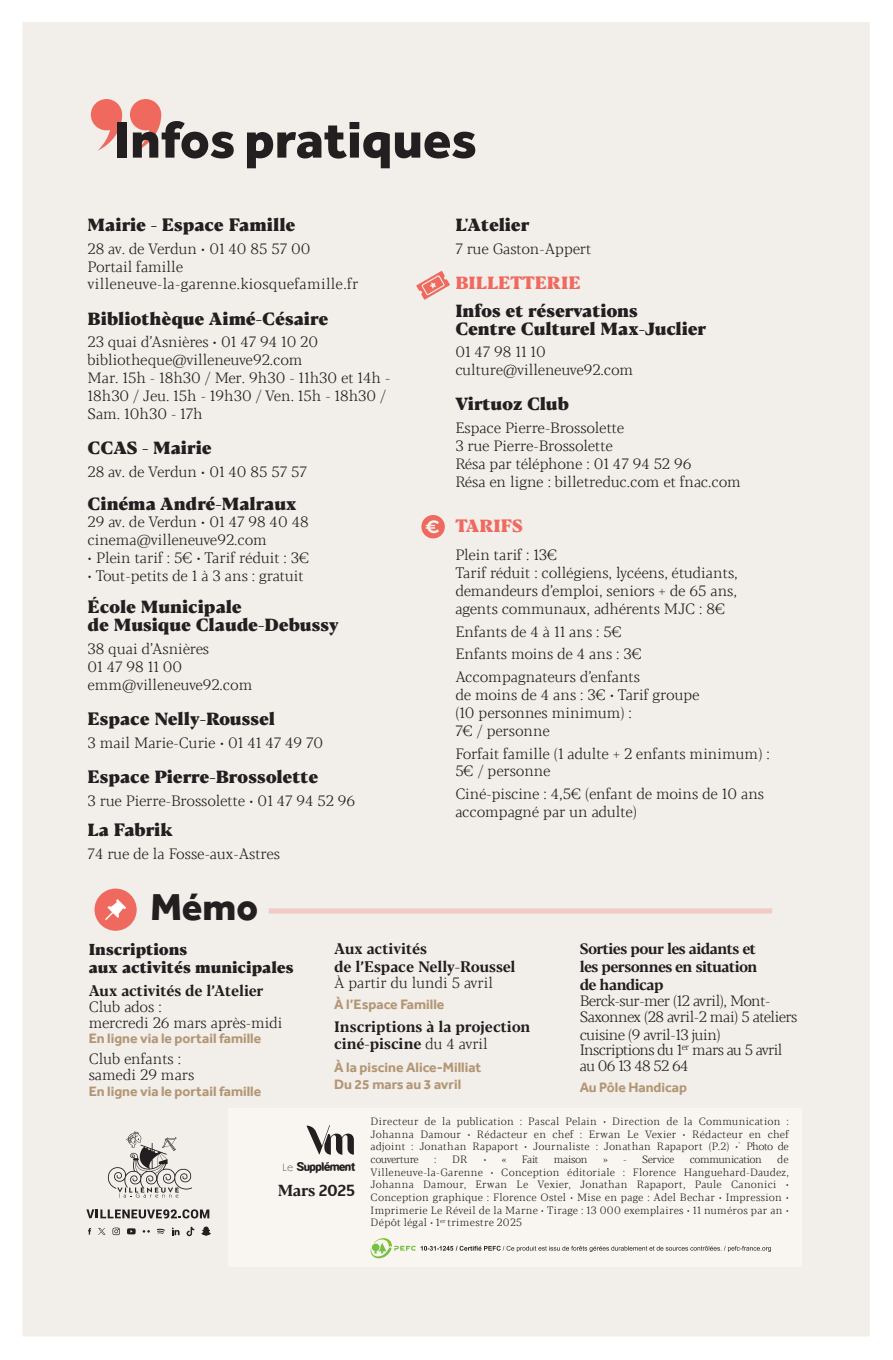
<style>
.page{position:relative;width:893px;height:1360px;background:#fff}
.page>*{position:absolute;margin:0;border:0;box-sizing:border-box;transform-origin:0 0}
.t1{font:800 53.38px "Effra";color:#231f20}
.t2{font:800 38.68px "Effra";color:#231f20}
.t3{font:800 17.5px/17.8px "Blacker Pro Text";color:#231f20}
.t4{font:800 17.5px "Blacker Pro Text";color:#f0695f}
.t5{font:800 15.75px/17.8px "Blacker Pro Text";color:#231f20}
.t6{font:700 15.75px "Blacker Pro Text";color:#231f20}
.t7{font:300 14.88px/17.8px "Blacker Pro Text";color:#231f20}
.t8{font:700 14.88px/17.8px "Blacker Pro Text";color:#231f20}
.t9{font:300 14.88px/15.8px "Blacker Pro Text";letter-spacing:-.04em;color:#231f20}
.t10{font:300 14.88px/15.8px "Blacker Pro Text";letter-spacing:-.03em;color:#231f20}
.t11{font:700 14.88px/17.8px "Blacker Pro Text";letter-spacing:-.02em;color:#231f20;text-align:justify}
.t12{font:700 14px/16.8px "Effra";color:#b29674}
.t13{font:13.12px "Gitaluevo";color:#231f20}
.t14{font:300 10.5px/12.6px "Blacker Pro Text";letter-spacing:.015em;color:#231f20;text-align:justify}
.t15{font:300 10.5px "Blacker Pro Text";letter-spacing:-.045em;color:#231f20}
.t16{font:300 10.5px "Blacker Pro Text";letter-spacing:-.03em;color:#231f20}
.s1{font-weight:700}
.s2{font-weight:300}
.s3{font-family:"Marianne";font-weight:100;font-size:10.5px}
.s4{font-family:"Karbid Pro"}
</style>
<div class="page">
<div style="left:21px;top:20px;width:851px;height:1317px;background:#f2eee9;border:2px solid #fff"></div>
<div style="left:228px;top:1107px;width:573px;height:159px;background:#f9f6f2"></div>
<svg style="left:306px;top:1125px;width:48px;height:29px"></svg>
<svg style="left:108px;top:1131px;width:84px;height:66px"></svg>
<svg style="left:370px;top:1238px;width:401px;height:20px"></svg>
<svg style="left:91px;top:99px;width:31px;height:52px"></svg>
<svg style="left:130px;top:99px;width:31px;height:52px"></svg>
<svg style="left:416px;top:271px;width:34px;height:29px"></svg>
<svg style="left:421px;top:515px;width:24px;height:23px"></svg>
<div style="left:95px;top:888px;width:42px;height:42px;background:#f0695f;border-radius:50%"></div>
<svg style="left:105px;top:899px;width:21px;height:21px"></svg>
<div style="left:269px;top:908px;width:503px;height:5px;background:#f1cbc5"></div>
<svg style="left:86px;top:1209px;width:123px;height:9px"></svg>
<svg style="left:88px;top:1228px;width:3px;height:6px"></svg>
<svg style="left:127px;top:1228px;width:9px;height:6px"></svg>
<svg style="left:112px;top:1227px;width:8px;height:7px"></svg>
<svg style="left:157px;top:1228px;width:8px;height:5px"></svg>
<svg style="left:98px;top:1228px;width:7px;height:6px"></svg>
<svg style="left:172px;top:1227px;width:8px;height:7px"></svg>
<svg style="left:186px;top:1226px;width:8px;height:9px"></svg>
<svg style="left:201px;top:1226px;width:10px;height:9px"></svg>
<p class="t1" style="left:114px;top:107px;width:364px">Infos pratiques</p>
<p class="t3" style="left:88px;top:214px;width:209px">Mairie - Espace Famille</p>
<p class="t7" style="left:88px;top:239px;width:272px">28 av. de Verdun • 01 40 85 57 00<br>Portail famille villeneuve-la-garenne.kiosquefamille.fr</p>
<p class="t3" style="left:88px;top:308px;width:242px">Bibliothèque Aimé-Césaire</p>
<p class="t7" style="left:88px;top:333px;width:304px">23 quai d’Asnières • 01 47 94 10 20 bibliotheque@villeneuve92.com<br>Mar. 15h - 18h30 / Mer. 9h30 - 11h30 et 14h -<br>18h30 / Jeu. 15h - 19h30 / Ven. 15h - 18h30 /<br>Sam. 10h30 - 17h</p>
<p class="t3" style="left:88px;top:437px;width:126px">CCAS - Mairie</p>
<p class="t7" style="left:88px;top:462px;width:221px">28 av. de Verdun • 01 40 85 57 57</p>
<p class="t3" style="left:88px;top:493px;width:210px">Cinéma André-Malraux</p>
<p class="t7" style="left:88px;top:513px;width:222px">29 av. de Verdun • 01 47 98 40 48 cinema@villeneuve92.com</p>
<p class="t7" style="left:88px;top:548px;width:223px">• Plein tarif : 5€ • Tarif réduit : 3€</p>
<p class="t7" style="left:88px;top:566px;width:218px">• Tout-petits de 1 à 3 ans : gratuit</p>
<p class="t3" style="left:88px;top:596px;width:253px">École Municipale<br>de Musique Claude-Debussy</p>
<p class="t7" style="left:88px;top:639px;width:166px">38 quai d’Asnières<br>01 47 98 11 00 emm@villeneuve92.com</p>
<p class="t3" style="left:88px;top:708px;width:189px">Espace Nelly-Roussel</p>
<p class="t7" style="left:88px;top:733px;width:237px">3 mail Marie-Curie • 01 41 47 49 70</p>
<p class="t3" style="left:88px;top:766px;width:232px">Espace Pierre-Brossolette</p>
<p class="t7" style="left:88px;top:791px;width:269px">3 rue Pierre-Brossolette • 01 47 94 52 96</p>
<p class="t3" style="left:88px;top:819px;width:87px">La Fabrik</p>
<p class="t7" style="left:88px;top:844px;width:194px">74 rue de la Fosse-aux-Astres</p>
<p class="t3" style="left:455px;top:214px;width:75px">L'Atelier</p>
<p class="t7" style="left:455px;top:239px;width:138px">7 rue Gaston-Appert</p>
<p class="t4" style="left:455px;top:269px;width:127px">BILLETTERIE</p>
<p class="t3" style="left:455px;top:300px;width:252px">Infos et réservations<br>Centre Culturel Max-Juclier</p>
<p class="t7" style="left:455px;top:343px;width:179px">01 47 98 11 10 culture@villeneuve92.com</p>
<p class="t3" style="left:455px;top:393px;width:115px">Virtuoz Club</p>
<p class="t7" style="left:455px;top:419px;width:287px">Espace Pierre-Brossolette<br>3 rue Pierre-Brossolette<br>Résa par téléphone : 01 47 94 52 96<br>Résa en ligne : billetreduc.com et fnac.com</p>
<p class="t4" style="left:455px;top:512px;width:69px">TARIFS</p>
<p class="t7" style="left:455px;top:545px;width:284px">Plein tarif : 13€<br>Tarif réduit : collégiens, lycéens, étudiants, demandeurs d’emploi, seniors + de 65 ans, agents communaux, adhérents MJC : 8€</p>
<p class="t7" style="left:455px;top:622px;width:168px">Enfants de 4 à 11 ans : 5€</p>
<p class="t7" style="left:455px;top:645px;width:188px">Enfants moins de 4 ans : 3€</p>
<p class="t7" style="left:455px;top:667px;width:246px">Accompagnateurs d’enfants<br>de moins de 4 ans : 3€ • Tarif groupe (10 personnes minimum) :<br>7€ / personne</p>
<p class="t7" style="left:455px;top:744px;width:316px">Forfait famille (1 adulte + 2 enfants minimum) :<br>5€ / personne</p>
<p class="t7" style="left:455px;top:784px;width:310px">Ciné-piscine : 4,5€ (enfant de moins de 10 ans accompagné par un adulte)</p>
<p class="t2" style="left:150px;top:883px;width:109px">Mémo</p>
<p class="t5" style="left:89px;top:939px;width:206px">Inscriptions<br>aux activités municipales</p>
<p class="t7" style="left:89px;top:982px;width:195px;line-height:15.8px"><span class="s1">Aux activités de l’Atelier<br></span>Club ados :<br>mercredi 26 mars après-midi</p>
<p class="t12" style="left:89px;top:1030px;width:174px">En ligne via le portail famille</p>
<p class="t7" style="left:89px;top:1050px;width:107px;line-height:15.8px">Club enfants : samedi 29 mars</p>
<p class="t12" style="left:89px;top:1082px;width:174px">En ligne via le portail famille</p>
<p class="t8" style="left:334px;top:939px;width:183px">Aux activités<br>de l’Espace Nelly-Roussel</p>
<p class="t7" style="left:334px;top:973px;width:160px">À partir du lundi 5 avril</p>
<p class="t12" style="left:334px;top:995px;width:112px">À l’Espace Famille</p>
<p class="t8" style="left:334px;top:1016px;width:198px">Inscriptions à la projection ciné-piscine <span class="s2">du 4 avril</span></p>
<p class="t12" style="left:334px;top:1058px;width:149px">À la piscine Alice-Milliat<br>Du 25 mars au 3 avril</p>
<p class="t11" style="left:580px;top:939px;width:179px">Sorties pour les aidants et les personnes en situation de handicap</p>
<p class="t10" style="left:580px;top:992px;width:219px">Berck-sur-mer (12 avril), Mont-<br>Saxonnex (28 avril-2 mai) 5 ateliers</p>
<p class="t9" style="left:580px;top:1026px;width:204px">cuisine (9 avril-13 juin)<br>Inscriptions du 1<sup>er</sup> mars au 5 avril au 06 13 48 52 64</p>
<p class="t12" style="left:580px;top:1078px;width:109px">Au Pôle Handicap</p>
<p class="t13" style="left:282px;top:1160px;width:74px"><span class="s3">Le</span> Supplement</p>
<p class="t6" style="left:278px;top:1179px;width:79px">Mars <span class="s4">2025</span></p>
<p class="t14" style="left:371px;top:1114px;width:420px">Directeur de la publication : Pascal Pelain • Direction de la Communication :<br>Johanna Damour • Rédacteur en chef : Erwan Le Vexier • Rédacteur en chef adjoint : Jonathan Rapaport • Journaliste : Jonathan Rapaport (P.2) •` Photo de couverture</p>
<p class="t14" style="left:371px;top:1152px;width:420px;text-indent:407px">de Villeneuve-la-Garenne • Conception éditoriale : Florence Hanguehard-Daudez, Johanna Damour, Erwan Le Vexier, Jonathan Rapaport, Paule Canonici • Conception graphique : Florence Ostel • Mise en page : Adel Bechar • Impression • Imprimerie Le Réveil de la Marne • Tirage : 13 000 exemplaires • 11 numéros par an • Dépôt légal • 1<sup>er</sup> trimestre 2025</p>
<p class="t14" style="left:434px;top:1152px;width:4px">:</p>
<p class="t14" style="left:452px;top:1152px;width:17px">DR</p>
<p class="t14" style="left:483px;top:1152px;width:25px">• «</p>
<p class="t14" style="left:522px;top:1152px;width:18px">Fait</p>
<p class="t14" style="left:554px;top:1152px;width:35px">maison</p>
<p class="t14" style="left:603px;top:1152px;width:25px">» -</p>
<p class="t16" style="left:642px;top:1152px;width:34px">Service</p>
<p class="t15" style="left:690px;top:1152px;width:74px">communication</p>
</div>
